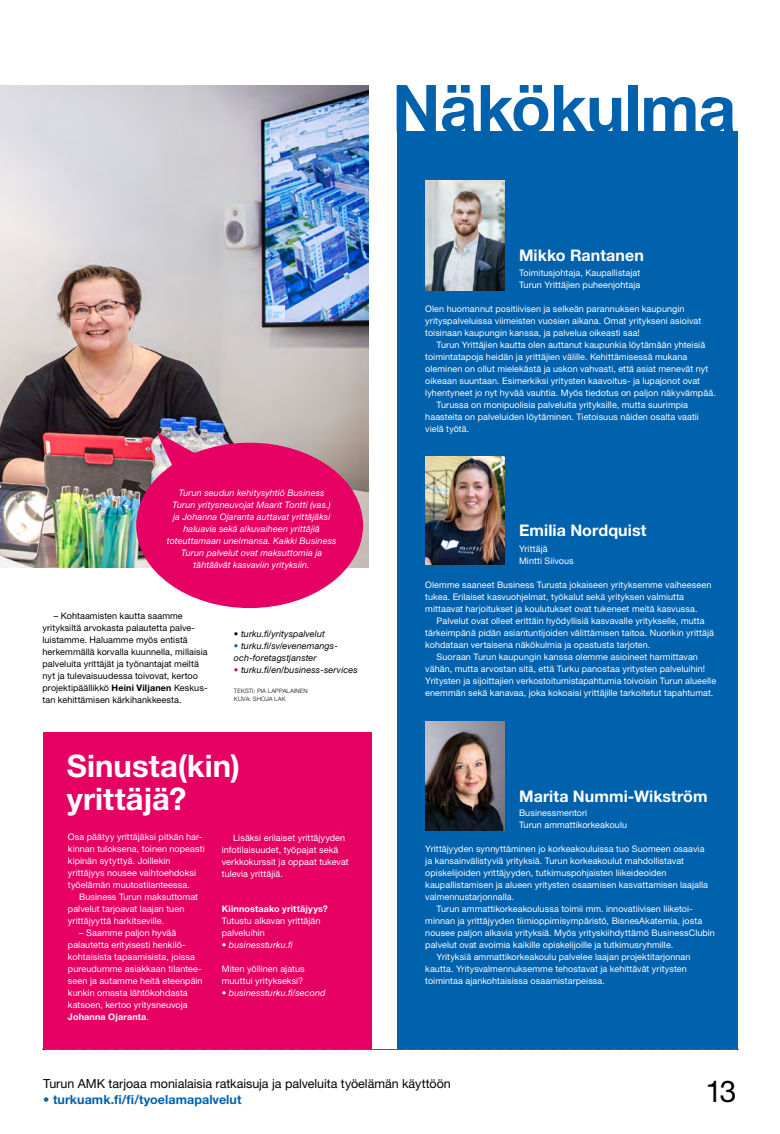
<style>
.page{position:relative;width:780px;height:1134px;background:#fff}
.page>*{position:absolute;margin:0;border:0;box-sizing:border-box;transform-origin:0 0}
.H2_75_70_ei_sis_luetteloon{font:700 65px "Helvetica Neue LT Std";letter-spacing:-.01em;color:#0061ad}
.H3_30_32{font:700 31px/33px "Helvetica Neue LT Std";letter-spacing:.005em;color:#fff}
.t1{font:30px "Helvetica Neue LT Std";color:#000}
.H3_16_18{font:700 16px "Helvetica Neue LT Std";letter-spacing:.005em;color:#fff}
.ALATEKSTIT{font:12.5px "Helvetica Neue LT Std";letter-spacing:-.005em;color:#000}
.ALATEKSTIT-2{font:700 12.5px "Helvetica Neue LT Std";letter-spacing:.005em;color:#0061ad}
.leipsi_SISENNYS{font:9px/12px "Helvetica Neue LT Std";letter-spacing:.01em;color:#fff}
.leipis{font:9px/12px "Helvetica Neue LT Std";letter-spacing:.01em;color:#fff}
.leipsi_SISENNYS-2{font:9px/12px "Helvetica Neue LT Std";letter-spacing:.01em;color:#000}
.KUVATEKSTIT{font:italic 9px/12px "Helvetica Neue LT Std";letter-spacing:.015em;color:#fff;text-align:center}
.Linkki_SV_SININEN{font:italic 9px/12px "Helvetica Neue LT Std";letter-spacing:.015em;color:#000}
.Linkki_FI_VALKOINEN{font:italic 9px "Helvetica Neue LT Std";letter-spacing:.015em;color:#fff}
.Linkki_EN_PUNAINEN{font:italic 9px "Helvetica Neue LT Std";letter-spacing:.015em;color:#000}
.Linkki_FI_MUSTA{font:italic 9px "Helvetica Neue LT Std";letter-spacing:.01em;color:#000}
.leipis-2{font:700 9px "Helvetica Neue LT Std";letter-spacing:.02em;color:#fff}
.teksti_kuvat{font:300 6px "Helvetica Neue LT Std";letter-spacing:.025em;color:#000}
.s1{font-weight:700}
.s2{color:#0061ad}
.s3{color:#e4032e}
</style>
<div class="page">
<svg style="left:43px;top:1049px;width:695px;height:1px"></svg>
<div style="left:43px;top:732px;width:328px;height:316px;background:#e60064"></div>
<div style="left:397px;top:132px;width:340px;height:917px;background:#0061ad"></div>
<img style="left:425px;top:181px;width:80px;height:109px">
<img style="left:425px;top:457px;width:80px;height:108px">
<img style="left:426px;top:721px;width:78px;height:110px">
<img style="left:0;top:85px;width:369px;height:482px">
<svg style="left:136px;top:432px;width:227px;height:176px;background:#df307b"></svg>
<h2 class="H2_75_70_ei_sis_luetteloon" style="left:392px;top:68px;width:345px">Näkökulma</h2>
<p class="KUVATEKSTIT" style="left:167px;top:487px;width:171px">Turun seudun kehitysyhtiö Business Turun yritysneuvojat Maarit Tontti (vas.)<br>ja Johanna Ojaranta auttavat yrittäjäksi haluavia sekä alkuvaiheen yrittäjiä toteuttamaan unelmansa. Kaikki Business Turun palvelut ovat maksuttomia ja tähtäävät kasvaviin yrityksiin.</p>
<p class="leipsi_SISENNYS-2" style="left:43px;top:609px;width:166px;text-indent:11px">– Kohtaamisten kautta saamme yrityksiltä arvokasta palautetta palve&shy;luistamme. Haluamme myös entistä herkemmällä korvalla kuunnella, millaisia palveluita yrittäjät ja työnantajat meiltä nyt ja tulevaisuudessa toivovat, kertoo projektipäällikkö <span class="s1">Heini Viljanen</span> Keskus&shy;tan kehittämisen kärkihankkeesta.</p>
<p class="Linkki_FI_MUSTA" style="left:234px;top:629px;width:92px">• turku.fi/yrityspalvelut</p>
<p class="Linkki_SV_SININEN" style="left:234px;top:640px;width:105px"><span class="s2">•</span> turku.fi/sv/evenemangs&shy;och-foretagstjanster</p>
<p class="Linkki_EN_PUNAINEN" style="left:234px;top:665px;width:125px"><span class="s3">•</span> turku.fi/en/business-services</p>
<p class="teksti_kuvat" style="left:234px;top:687px;width:75px">TEKSTI: PIA LAPPALAINEN</p>
<p class="teksti_kuvat" style="left:234px;top:695px;width:53px">KUVA: SHOJA LAK</p>
<h3 class="H3_30_32" style="left:67px;top:749px;width:175px">Sinusta(kin) yrittäjä?</h3>
<p class="leipis" style="left:68px;top:831px;width:138px">Osa päätyy yrittäjäksi pitkän har&shy;kinnan tuloksena, toinen nopeasti kipinän sytyttyä. Joillekin yrittäjyys nousee vaihtoehdoksi työelämän muutostilanteessa.</p>
<p class="leipsi_SISENNYS" style="left:68px;top:891px;width:132px;text-indent:11px">Business Turun maksuttomat palvelut tarjoavat laajan tuen yrittäjyyttä harkitseville.</p>
<p class="leipsi_SISENNYS" style="left:68px;top:927px;width:136px;text-indent:11px">– Saamme paljon hyvää palautetta erityisesti henkilö&shy;kohtaisista tapaamisista, joissa pureudumme asiakkaan tilantee&shy;seen ja autamme heitä eteenpäin kunkin omasta lähtökohdasta katsoen, kertoo yritysneuvoja<br><span class="s1">Johanna Ojaranta</span>.</p>
<p class="leipsi_SISENNYS" style="left:222px;top:832px;width:128px;text-indent:11px">Lisäksi erilaiset yrittäjyyden infotilaisuudet, työpajat sekä verkkokurssit ja oppaat tukevat tulevia yrittäjiä.</p>
<p class="leipis-2" style="left:222px;top:903px;width:108px">Kiinnostaako yrittäjyys?</p>
<p class="leipis" style="left:222px;top:915px;width:100px">Tutustu alkavan yrittäjän palveluihin</p>
<p class="Linkki_FI_VALKOINEN" style="left:222px;top:939px;width:72px">• businessturku.fi</p>
<p class="leipis" style="left:222px;top:963px;width:84px">Miten yöllinen ajatus muuttui yritykseksi?</p>
<p class="Linkki_FI_VALKOINEN" style="left:222px;top:987px;width:105px">• businessturku.fi/second</p>
<h3 class="H3_16_18" style="left:519px;top:246px;width:126px">Mikko Rantanen</h3>
<p class="leipis" style="left:519px;top:267px;width:123px">Toimitusjohtaja, Kaupallistajat</p>
<p class="leipis" style="left:519px;top:279px;width:123px">Turun Yrittäjien puheenjohtaja</p>
<p class="leipis" style="left:425px;top:303px;width:277px">Olen huomannut positiivisen ja selkeän parannuksen kaupungin yrityspalveluissa viimeisten vuosien aikana. Omat yritykseni asioivat toisinaan kaupungin kanssa, ja palvelua oikeasti saa!</p>
<p class="leipsi_SISENNYS" style="left:425px;top:339px;width:292px;text-indent:11px">Turun Yrittäjien kautta olen auttanut kaupunkia löytämään yhteisiä toimintatapoja heidän ja yrittäjien välille. Kehittämisessä mukana oleminen on ollut mielekästä ja uskon vahvasti, että asiat menevät nyt oikeaan suuntaan. Esimerkiksi yritysten kaavoitus- ja lupajonot ovat lyhentyneet jo nyt hyvää vauhtia. Myös tiedotus on paljon näkyvämpää.</p>
<p class="leipsi_SISENNYS" style="left:425px;top:399px;width:275px;text-indent:11px">Turussa on monipuolisia palveluita yrityksille, mutta suurimpia haasteita on palveluiden löytäminen. Tietoisuus näiden osalta vaatii vielä työtä.</p>
<h3 class="H3_16_18" style="left:519px;top:520px;width:129px">Emilia Nordquist</h3>
<p class="leipis" style="left:519px;top:543px;width:30px">Yrittäjä</p>
<p class="leipis" style="left:519px;top:555px;width:56px">Mintti Siivous</p>
<p class="leipis" style="left:425px;top:579px;width:287px">Olemme saaneet Business Turusta jokaiseen yrityksemme vaiheeseen tukea. Erilaiset kasvuohjelmat, työkalut sekä yrityksen valmiutta mittaavat harjoitukset ja koulutukset ovat tukeneet meitä kasvussa.</p>
<p class="leipsi_SISENNYS" style="left:425px;top:615px;width:290px;text-indent:11px">Palvelut ovat olleet erittäin hyödyllisiä kasvavalle yritykselle, mutta tärkeimpänä pidän asiantuntijoiden välittämisen taitoa. Nuorikin yrittäjä kohdataan vertaisena näkökulmia ja opastusta tarjoten.</p>
<p class="leipsi_SISENNYS" style="left:425px;top:651px;width:292px;text-indent:11px">Suoraan Turun kaupungin kanssa olemme asioineet harmittavan vähän, mutta arvostan sitä, että Turku panostaa yritysten palveluihin!<br>Yritysten ja sijoittajien verkostoitumistapahtumia toivoisin Turun alueelle enemmän sekä kanavaa, joka kokoaisi yrittäjille tarkoitetut tapahtumat.</p>
<h3 class="H3_16_18" style="left:519px;top:786px;width:190px">Marita Nummi-Wikström</h3>
<p class="leipis" style="left:519px;top:807px;width:70px">Businessmentori</p>
<p class="leipis" style="left:519px;top:819px;width:109px">Turun ammattikorkeakoulu</p>
<p class="leipis" style="left:425px;top:843px;width:284px">Yrittäjyyden synnyttäminen jo korkeakouluissa tuo Suomeen osaavia ja kansainvälistyviä yrityksiä. Turun korkeakoulut mahdollistavat opiskelijoiden yrittäjyyden, tutkimuspohjaisten liikeideoiden kaupallistamisen ja alueen yritysten osaamisen kasvattamisen laajalla valmennustarjonnalla.</p>
<p class="leipsi_SISENNYS" style="left:425px;top:903px;width:291px;text-indent:11px">Turun ammattikorkeakoulussa toimii mm. innovatiivisen liiketoi&shy;minnan ja yrittäjyyden tiimioppimisympäristö, BisnesAkatemia, josta nousee paljon alkavia yrityksiä. Myös yrityskiihdyttämö BusinessClubin palvelut ovat avoimia kaikille opiskelijoille ja tutkimusryhmille.</p>
<p class="leipsi_SISENNYS" style="left:425px;top:951px;width:267px;text-indent:11px">Yrityksiä ammattikorkeakoulu palvelee laajan projektitarjonnan kautta. Yritysvalmennuksemme tehostavat ja kehittävät yritysten toimintaa ajankohtaisissa osaamistarpeissa.</p>
<p class="ALATEKSTIT" style="left:43px;top:1076px;width:409px">Turun AMK tarjoaa monialaisia ratkaisuja ja palveluita työelämän käyttöön</p>
<p class="ALATEKSTIT-2" style="left:43px;top:1091px;width:200px">• turkuamk.fi/fi/tyoelamapalvelut</p>
<h3 class="t1" style="left:705px;top:1074px;width:33px">13</h3>
</div>
